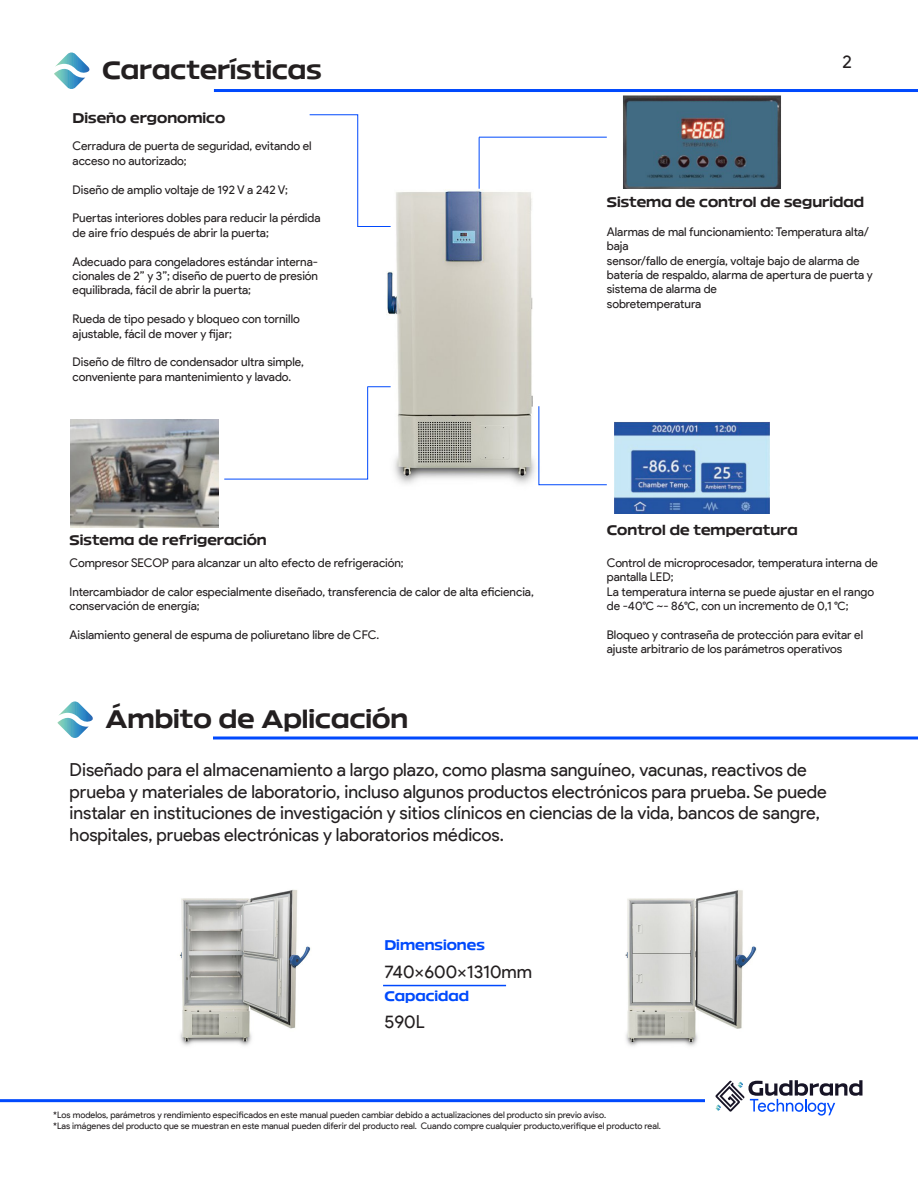
<style>
.page{position:relative;width:918px;height:1188px;background:#fff}
.page>*{position:absolute;margin:0;border:0;box-sizing:border-box;transform-origin:0 0}
.t1{font:700 27px "Bizmo Trial";color:#231f20}
.Cuerpo_de_texto{font:18px/21.6px "Product Sans";letter-spacing:-.005em;color:#231f20}
.Subtitulos{font:700 15px "Bizmo Trial";color:#231f20}
.Subtitulos-2{font:700 15px "Bizmo Trial";color:#004afc}
.Cuerpo_pequeño{font:12px/14.4px "Product Sans";letter-spacing:-.005em;color:#231f20}
.t2{font:9px/10.8px "Product Sans";letter-spacing:-.005em;color:#231f20}
</style>
<div class="page">
<svg style="left:213px;top:736px;width:705px;height:4px;background:#3f76fd"></svg>
<hr style="left:214px;top:89px;width:704px;height:3px;background:#0049fd">
<svg style="left:57px;top:701px;width:36px;height:37px"></svg>
<svg style="left:54px;top:52px;width:35px;height:37px"></svg>
<hr style="left:0;top:1099px;width:705px;height:3px;background:#0049fd">
<svg style="left:715px;top:1080px;width:147px;height:36px"></svg>
<img style="left:386px;top:167px;width:229px;height:335px">
<hr style="left:479px;top:137px;width:128px;height:1px;background:#004afc">
<hr style="left:479px;top:137px;width:1px;height:52px;background:#004afc">
<svg style="left:538px;top:405px;width:70px;height:80px"></svg>
<hr style="left:383px;top:985px;width:123px;height:1px;background:#0049fd">
<img style="left:179px;top:889px;width:132px;height:157px">
<img style="left:625px;top:890px;width:132px;height:156px">
<img style="left:71px;top:420px;width:148px;height:107px">
<svg style="left:309px;top:114px;width:82px;height:113px"></svg>
<svg style="left:224px;top:386px;width:167px;height:94px"></svg>
<img style="left:623px;top:96px;width:158px;height:93px">
<img style="left:615px;top:421px;width:154px;height:93px">
<h1 class="t1" style="left:102px;top:56px;width:221px">Características</h1>
<p class="Subtitulos" style="left:73px;top:111px;width:154px">Diseño ergonomico</p>
<p class="Cuerpo_pequeño" style="left:73px;top:139px;width:241px">Cerradura de puerta de seguridad, evitando el acceso no autorizado;</p>
<p class="Cuerpo_pequeño" style="left:73px;top:183px;width:217px">Diseño de amplio voltaje de 192 V a 242 V;</p>
<p class="Cuerpo_pequeño" style="left:73px;top:211px;width:249px">Puertas interiores dobles para reducir la pérdida de aire frío después de abrir la puerta;</p>
<p class="Cuerpo_pequeño" style="left:73px;top:255px;width:247px;text-align:justify">Adecuado para congeladores estándar interna&shy;cionales de 2” y 3”; diseño de puerto de presión equilibrada, fácil de abrir la puerta;</p>
<p class="Cuerpo_pequeño" style="left:73px;top:312px;width:229px">Rueda de tipo pesado y bloqueo con tornillo ajustable, fácil de mover y fijar;</p>
<p class="Cuerpo_pequeño" style="left:73px;top:355px;width:233px">Diseño de filtro de condensador ultra simple, conveniente para mantenimiento y lavado.</p>
<p class="Subtitulos" style="left:70px;top:532px;width:199px">Sistema de refrigeración</p>
<p class="Cuerpo_pequeño" style="left:70px;top:556px;width:336px">Compresor SECOP para alcanzar un alto efecto de refrigeración;</p>
<p class="Cuerpo_pequeño" style="left:70px;top:585px;width:466px">Intercambiador de calor especialmente diseñado, transferencia de calor de alta eficiencia, conservación de energía;</p>
<p class="Cuerpo_pequeño" style="left:70px;top:628px;width:311px">Aislamiento general de espuma de poliuretano libre de CFC.</p>
<h1 class="t1" style="left:105px;top:705px;width:304px">Ámbito de Aplicación</h1>
<p class="Cuerpo_de_texto" style="left:842px;top:51px;width:11px">2</p>
<p class="Subtitulos" style="left:607px;top:194px;width:259px">Sistema de control de seguridad</p>
<p class="Cuerpo_pequeño" style="left:607px;top:225px;width:264px">Alarmas de mal funcionamiento: Temperatura alta/ baja</p>
<p class="Cuerpo_pequeño" style="left:607px;top:254px;width:268px">sensor/fallo de energía, voltaje bajo de alarma de batería de respaldo, alarma de apertura de puerta y sistema de alarma de</p>
<p class="Cuerpo_pequeño" style="left:607px;top:297px;width:96px">sobretemperatura</p>
<p class="Subtitulos" style="left:607px;top:522px;width:192px">Control de temperatura</p>
<p class="Cuerpo_pequeño" style="left:607px;top:556px;width:273px">Control de microprocesador, temperatura interna de pantalla LED;</p>
<p class="Cuerpo_pequeño" style="left:607px;top:585px;width:269px">La temperatura interna se puede ajustar en el rango de -40°C ~- 86°C, con un incremento de 0,1 °C;</p>
<p class="Cuerpo_pequeño" style="left:607px;top:628px;width:258px">Bloqueo y contraseña de protección para evitar el ajuste arbitrario de los parámetros operativos</p>
<p class="Cuerpo_de_texto" style="left:70px;top:759px;width:759px">Diseñado para el almacenamiento a largo plazo, como plasma sanguíneo, vacunas, reactivos de prueba y materiales de laboratorio, incluso algunos productos electrónicos para prueba. Se puede instalar en instituciones de investigación y sitios clínicos en ciencias de la vida, bancos de sangre, hospitales, pruebas electrónicas y laboratorios médicos.</p>
<p class="Subtitulos-2" style="left:384px;top:937px;width:102px">Dimensiones</p>
<p class="Cuerpo_de_texto" style="left:384px;top:961px;width:149px">740x600x1310mm</p>
<p class="Cuerpo_de_texto" style="left:384px;top:1011px;width:42px">590L</p>
<p class="Subtitulos-2" style="left:384px;top:989px;width:86px">Capacidad</p>
<p class="t2" style="left:53px;top:1110px;width:609px">*Los modelos, parámetros y rendimiento especificados en este manual pueden cambiar debido a actualizaciones del producto sin previo aviso.<br>*Las imágenes del producto que se muestran en este manual pueden diferir del producto real. Cuando compre cualquier producto,verifique el producto real.</p>
</div>
